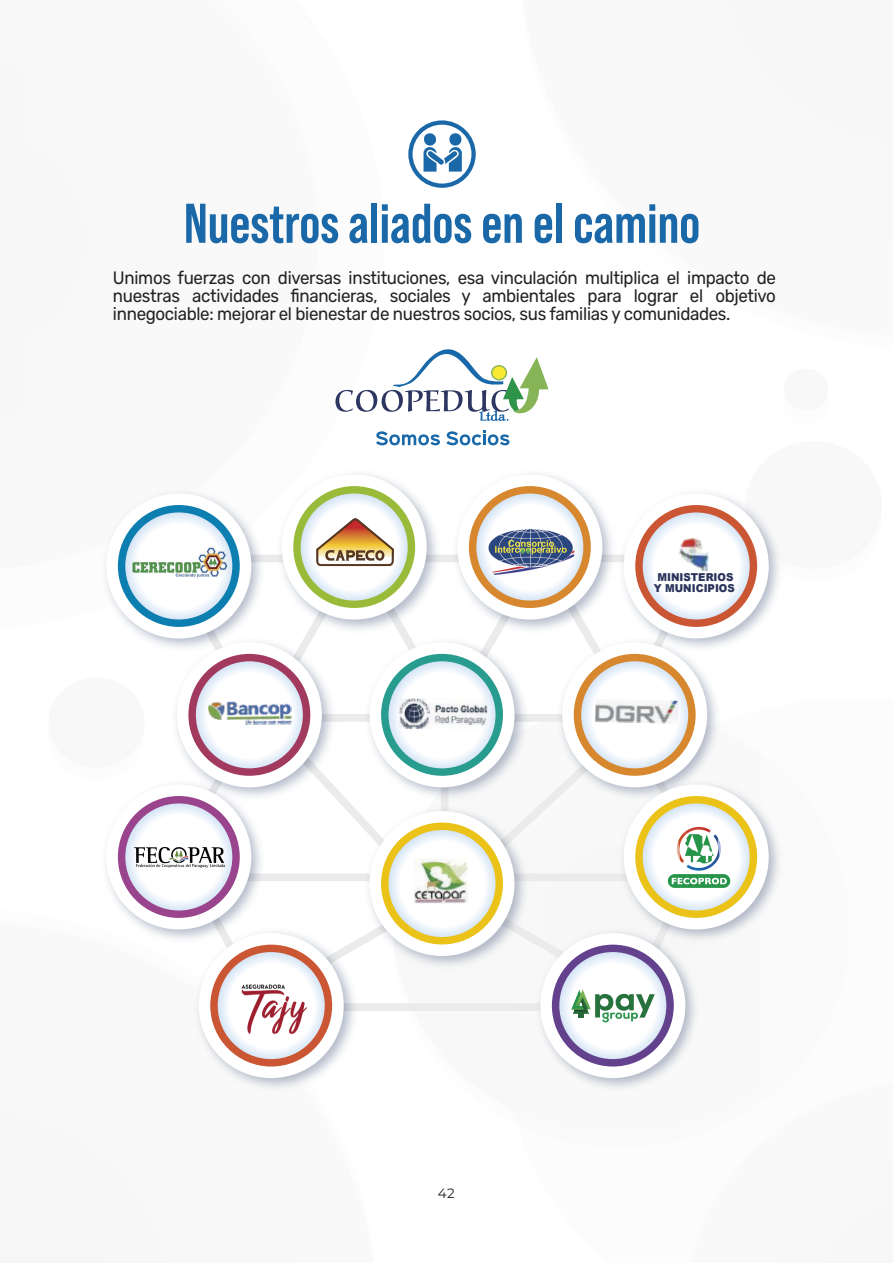
<style>
.page{position:relative;width:893px;height:1263px;background:#fff}
.page>*{position:absolute;margin:0;border:0;box-sizing:border-box;transform-origin:0 0}
.t1{font:700 55.8px "Bebas Neue Pro";color:#1a68a7}
.t2{font:300 18px/18px "Rubik";letter-spacing:-.02em;color:#222221;text-align:justify;scale:.94 1}
.t3{font:13.5px "Montserrat";color:#222221}
.t4{font:900 10.95px/10.6px "Arial";color:#2a335a;text-align:center;scale:.94 1}
</style>
<div class="page">
<div style="left:408px;top:120px;width:68px;height:68px;border:4px solid #1a68a7;border-radius:50%"></div>
<svg style="left:376px;top:431px;width:64px;height:14px"></svg>
<svg style="left:446px;top:430px;width:63px;height:15px"></svg>
<svg style="left:335px;top:349px;width:214px;height:72px"></svg>
<img style="left:106px;top:865px;width:44px;height:66px">
<div style="left:106px;top:784px;width:145px;height:145px;background:#fff;border-radius:50%"></div>
<div style="left:118px;top:796px;width:122px;height:122px;background:#99448d;border-radius:50%"></div>
<svg style="left:125px;top:803px;width:107px;height:107px"></svg>
<img style="left:135px;top:847px;width:15px;height:20px">
<img style="left:105px;top:491px;width:149px;height:149px">
<div style="left:106px;top:493px;width:145px;height:145px;background:#fff;border-radius:50%"></div>
<div style="left:118px;top:505px;width:122px;height:122px;background:#0c7eaf;border-radius:50%"></div>
<svg style="left:125px;top:512px;width:107px;height:107px;background:#eaf2f9"></svg>
<img style="left:125px;top:546px;width:25px;height:34px">
<div style="left:635px;top:505px;width:122px;height:122px;background:#cb5633;border-radius:50%"></div>
<svg style="left:643px;top:512px;width:107px;height:107px;background:#edeff5"></svg>
<img style="left:675px;top:533px;width:34px;height:6px">
<div style="left:293px;top:486px;width:122px;height:122px;background:#9abb39;border-radius:50%"></div>
<svg style="left:301px;top:493px;width:107px;height:107px"></svg>
<img style="left:308px;top:510px;width:93px;height:29px">
<img style="left:538px;top:474px;width:72px;height:65px">
<div style="left:457px;top:474px;width:145px;height:145px;background:#fff;border-radius:50%"></div>
<div style="left:469px;top:486px;width:122px;height:122px;background:#d7872e;border-radius:50%"></div>
<svg style="left:476px;top:493px;width:107px;height:107px;background:#f0f3f6"></svg>
<img style="left:486px;top:526px;width:88px;height:13px">
<img style="left:544px;top:1042px;width:146px;height:48px">
<div style="left:540px;top:933px;width:145px;height:145px;background:#fff;border-radius:50%"></div>
<div style="left:552px;top:945px;width:122px;height:121px;background:#64418d;border-radius:50%"></div>
<svg style="left:559px;top:952px;width:107px;height:107px"></svg>
<img style="left:203px;top:1042px;width:144px;height:47px">
<div style="left:199px;top:933px;width:145px;height:145px;background:#fff;border-radius:50%"></div>
<div style="left:210px;top:945px;width:122px;height:121px;background:#cb5633;border-radius:50%"></div>
<svg style="left:218px;top:952px;width:107px;height:107px"></svg>
<svg style="left:150px;top:539px;width:626px;height:503px"></svg>
<img style="left:665px;top:823px;width:68px;height:70px">
<svg style="left:420px;top:132px;width:44px;height:40px"></svg>
<h1 class="t1" style="left:184px;top:191px;width:518px">Nuestros aliados en el camino</h1>
<p class="t2" style="left:113px;top:269px;width:707px">Unimos fuerzas con diversas instituciones, esa vinculación multiplica el impacto de nuestras actividades financieras, sociales y ambientales para lograr el objetivo innegociable: mejorar el bienestar de nuestros socios, sus familias y comunidades.</p>
<p class="t4" style="left:654px;top:571px;width:88px">MINISTERIOS<br>Y MUNICIPIOS</p>
<p class="t3" style="left:438px;top:1184px;width:18px">42</p>
</div>
